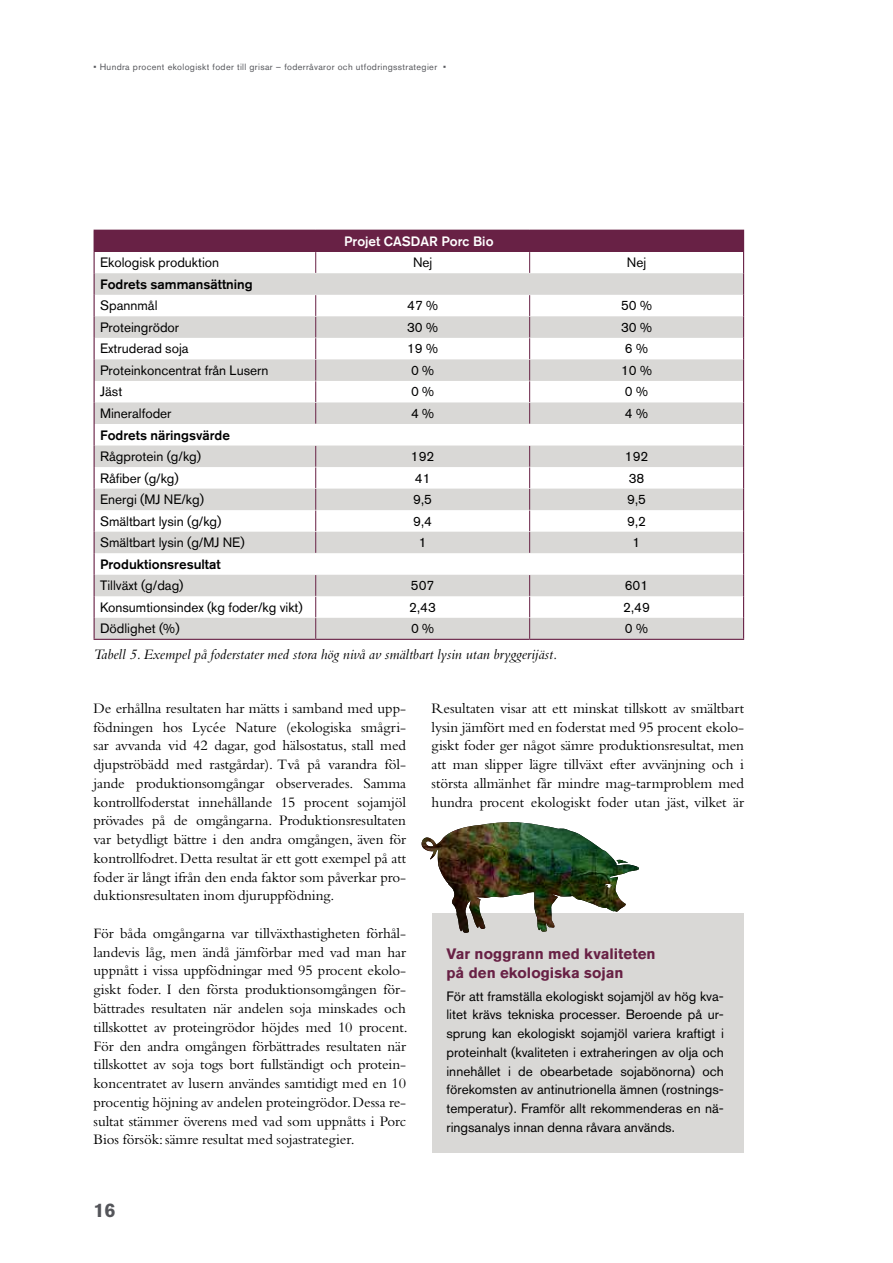
<style>
.page{position:relative;width:893px;height:1263px;background:#fff}
.page>*{position:absolute;margin:0;border:0;box-sizing:border-box;transform-origin:0 0}
.t1{font:700 19.5px "Akzidenz Grotesk BQ";color:#54555a}
.t2{font:15px/18.8px "Bembo Std";letter-spacing:-.005em;color:#000;text-align:justify}
.t3{font:italic 15px "Bembo Std";color:#000}
.t4{font:700 15px/18.8px "Akzidenz Grotesk BQ";color:#682145}
.t5{font:13.5px/18.8px "Akzidenz Grotesk BQ";color:#000;text-align:justify}
.t6{font:500 13.5px "Akzidenz Grotesk BQ";color:#000}
.t7{font:500 13.5px "Akzidenz Grotesk BQ";color:#fff}
.t8{font:9px "Akzidenz Grotesk BQ";letter-spacing:.04em;color:#54555a}
</style>
<div class="page">
<div style="left:432px;top:913px;width:311px;height:239px;background:#d9d8d6"></div>
<div style="left:94px;top:230px;width:650px;height:22px;background:#682145"></div>
<svg style="left:95px;top:273px;width:648px;height:366px;fill:#d9d8d6"></svg>
<svg style="left:315px;top:252px;width:1px;height:21px"></svg>
<svg style="left:529px;top:252px;width:1px;height:21px"></svg>
<svg style="left:315px;top:295px;width:1px;height:129px"></svg>
<svg style="left:529px;top:295px;width:1px;height:129px"></svg>
<svg style="left:315px;top:446px;width:1px;height:107px"></svg>
<svg style="left:529px;top:446px;width:1px;height:107px"></svg>
<svg style="left:315px;top:575px;width:1px;height:64px"></svg>
<svg style="left:529px;top:575px;width:1px;height:64px"></svg>
<hr style="left:94px;top:639px;width:222px;height:1px;background:#682145">
<hr style="left:316px;top:639px;width:214px;height:1px;background:#682145">
<hr style="left:530px;top:639px;width:214px;height:1px;background:#682145">
<svg style="left:94px;top:252px;width:1px;height:387px"></svg>
<svg style="left:743px;top:252px;width:1px;height:387px"></svg>
<svg style="left:480px;top:822px;width:59px;height:3px"></svg>
<img style="left:421px;top:825px;width:218px;height:108px">
<p class="t8" style="left:94px;top:62px;width:354px">• Hundra procent ekologiskt foder till grisar – foderråvaror och utfodringsstrategier •</p>
<p class="t7" style="left:344px;top:233px;width:151px">Projet CASDAR Porc Bio</p>
<p class="t5" style="left:100px;top:253px;width:121px">Ekologisk produktion</p>
<p class="t5" style="left:413px;top:253px;width:21px">Nej</p>
<p class="t5" style="left:627px;top:253px;width:21px">Nej</p>
<p class="t6" style="left:100px;top:276px;width:154px">Fodrets sammansättning</p>
<p class="t5" style="left:100px;top:296px;width:59px">Spannmål</p>
<p class="t5" style="left:407px;top:296px;width:33px">47 %</p>
<p class="t5" style="left:621px;top:296px;width:33px">50 %</p>
<p class="t5" style="left:100px;top:318px;width:81px">Proteingrödor</p>
<p class="t5" style="left:407px;top:318px;width:33px">30 %</p>
<p class="t5" style="left:621px;top:318px;width:33px">30 %</p>
<p class="t5" style="left:100px;top:339px;width:90px">Extruderad soja</p>
<p class="t5" style="left:407px;top:339px;width:33px">19 %</p>
<p class="t5" style="left:625px;top:339px;width:25px">6%</p>
<p class="t5" style="left:100px;top:361px;width:170px">Proteinkoncentrat från Lusern</p>
<p class="t5" style="left:411px;top:361px;width:25px">0%</p>
<p class="t5" style="left:621px;top:361px;width:33px">10 %</p>
<p class="t5" style="left:100px;top:382px;width:24px">Jäst</p>
<p class="t5" style="left:411px;top:382px;width:25px">0%</p>
<p class="t5" style="left:625px;top:382px;width:25px">0%</p>
<p class="t5" style="left:100px;top:404px;width:73px">Mineralfoder</p>
<p class="t5" style="left:411px;top:404px;width:25px">4%</p>
<p class="t5" style="left:625px;top:404px;width:25px">4%</p>
<p class="t6" style="left:100px;top:426px;width:132px">Fodrets näringsvärde</p>
<p class="t5" style="left:100px;top:447px;width:102px">Rågprotein (g/kg)</p>
<p class="t5" style="left:411px;top:447px;width:25px">192</p>
<p class="t5" style="left:625px;top:447px;width:25px">192</p>
<p class="t5" style="left:100px;top:468px;width:80px">Råfiber (g/kg)</p>
<p class="t5" style="left:415px;top:468px;width:17px">41</p>
<p class="t5" style="left:629px;top:468px;width:17px">38</p>
<p class="t5" style="left:100px;top:490px;width:105px">Energi (MJ NE/kg)</p>
<p class="t5" style="left:413px;top:490px;width:20px">9,5</p>
<p class="t5" style="left:627px;top:490px;width:20px">9,5</p>
<p class="t5" style="left:100px;top:511px;width:123px">Smältbart lysin (g/kg)</p>
<p class="t5" style="left:413px;top:511px;width:20px">9,4</p>
<p class="t5" style="left:627px;top:511px;width:20px">9,2</p>
<p class="t5" style="left:100px;top:533px;width:146px">Smältbart lysin (g/MJ NE)</p>
<p class="t5" style="left:419px;top:533px;width:9px">1</p>
<p class="t5" style="left:633px;top:533px;width:9px">1</p>
<p class="t6" style="left:100px;top:556px;width:122px">Produktionsresultat</p>
<p class="t5" style="left:100px;top:576px;width:85px">Tillväxt (g/dag)</p>
<p class="t5" style="left:411px;top:576px;width:25px">507</p>
<p class="t5" style="left:625px;top:576px;width:25px">601</p>
<p class="t5" style="left:100px;top:598px;width:204px">Konsumtionsindex (kg foder/kg vikt)</p>
<p class="t5" style="left:409px;top:598px;width:28px">2,43</p>
<p class="t5" style="left:623px;top:598px;width:28px">2,49</p>
<p class="t5" style="left:100px;top:619px;width:81px">Dödlighet (%)</p>
<p class="t5" style="left:411px;top:619px;width:25px">0%</p>
<p class="t5" style="left:625px;top:619px;width:25px">0%</p>
<p class="t3" style="left:94px;top:645px;width:465px">Tabell 5. Exempel på foderstater med stora hög nivå av smältbart lysin utan bryggerijäst.</p>
<p class="t2" style="left:94px;top:699px;width:314px">De erhållna resultaten har mätts i samband med upp&shy;födningen hos Lycée Nature (ekologiska smågri&shy;sar avvanda vid 42 dagar, god hälsostatus, stall med djupströbädd med rastgårdar). Två på varandra föl&shy;jande produktionsomgångar observerades. Samma kontrollfoderstat innehållande 15 procent sojamjöl prövades på de omgångarna. Produktionsresultaten var betydligt bättre i den andra omgången, även för kontrollfodret. Detta resultat är ett gott exempel på att foder är långt ifrån den enda faktor som påverkar pro&shy;duktionsresultaten inom djuruppfödning.</p>
<p class="t2" style="left:94px;top:924px;width:316px">För båda omgångarna var tillväxthastigheten förhål&shy;landevis låg, men ändå jämförbar med vad man har uppnått i vissa uppfödningar med 95 procent ekolo&shy;giskt foder. I den första produktionsomgången för&shy;bättrades resultaten när andelen soja minskades och tillskottet av proteingrödor höjdes med 10 procent.<br>För den andra omgången förbättrades resultaten när tillskottet av soja togs bort fullständigt och protein&shy;koncentratet av lusern användes samtidigt med en 10 procentig höjning av andelen proteingrödor. Dessa re&shy;sultat stämmer överens med vad som uppnåtts i Porc Bios försök: sämre resultat med sojastrategier.</p>
<h1 class="t1" style="left:94px;top:1198px;width:23px">16</h1>
<p class="t2" style="left:432px;top:699px;width:314px">Resultaten visar att ett minskat tillskott av smältbart lysin jämfört med en foderstat med 95 procent ekolo&shy;giskt foder ger något sämre produktionsresultat, men att man slipper lägre tillväxt efter avvänjning och i största allmänhet får mindre mag-tarmproblem med hundra procent ekologiskt foder utan jäst, vilket är</p>
<p class="t4" style="left:446px;top:944px;width:211px">Var noggrann med kvaliteten på den ekologiska sojan</p>
<p class="t5" style="left:446px;top:986px;width:279px">För att framställa ekologiskt sojamjöl av hög kva&shy;litet krävs tekniska processer. Beroende på ur&shy;sprung kan ekologiskt sojamjöl variera kraftigt i proteinhalt (kvaliteten i extraheringen av olja och innehållet i de obearbetade sojabönorna) och förekomsten av antinutrionella ämnen (rostnings&shy;temperatur). Framför allt rekommenderas en nä&shy;ringsanalys innan denna råvara används.</p>
</div>
